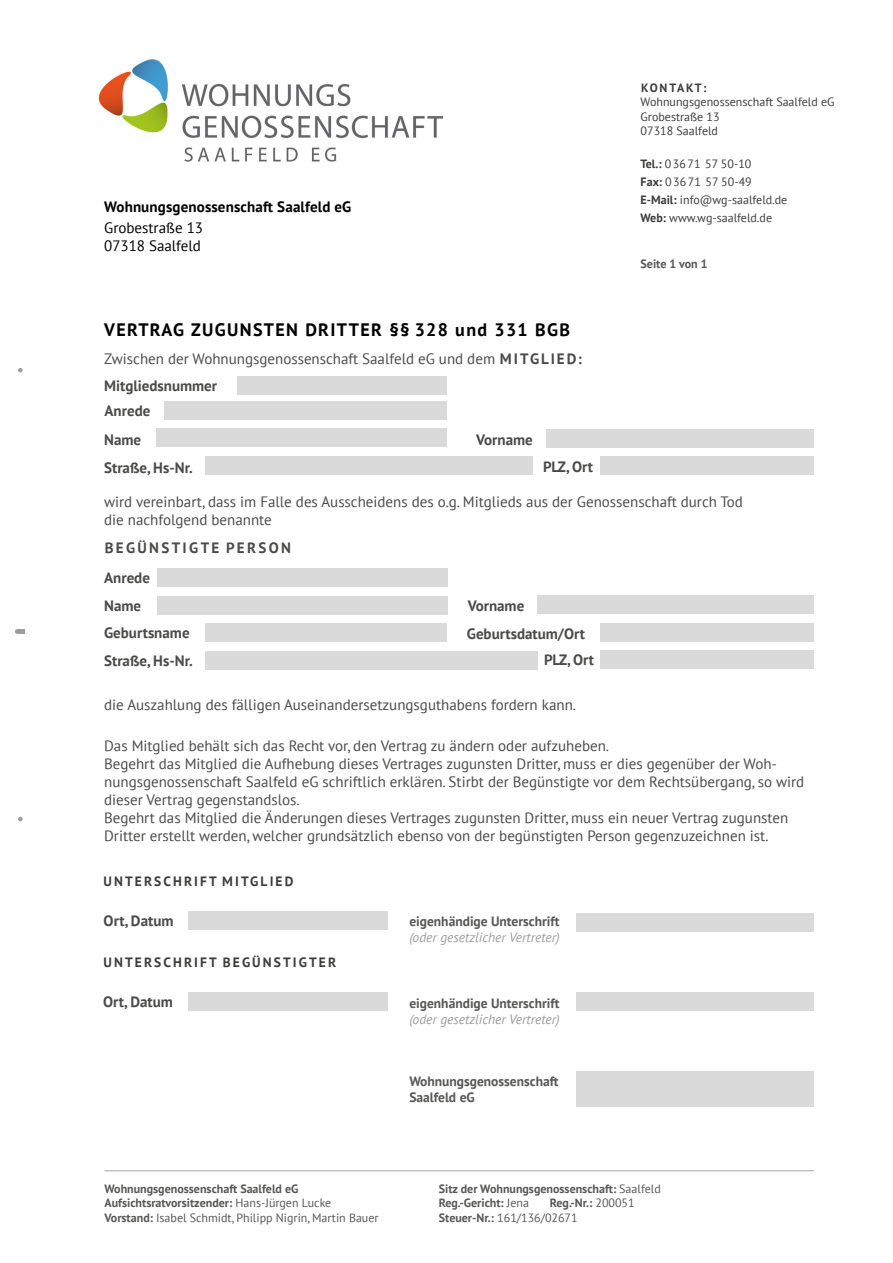
<style>
.page{position:relative;width:893px;height:1263px;background:#fff}
.page>*{position:absolute;margin:0;border:0;box-sizing:border-box;transform-origin:0 0}
.t1{font:700 18px "PT Sans";letter-spacing:.075em;color:#000}
.t2{font:15px/18px "PT Sans";color:#4a4a49}
.t3{font:700 15px/27.6px "PT Sans";color:#4a4a49}
.t4{font:700 15px "PT Sans";letter-spacing:.01em;color:#000}
.t5{font:15px/18px "PT Sans";color:#000}
.t6{font:700 15px "PT Sans";letter-spacing:.155em;color:#4a4a49}
.t7{font:700 13.5px/16.2px "PT Sans";color:#575756}
.t8{font:italic 13.5px "PT Sans";color:#9d9d9c}
.t9{font:700 13.5px "PT Sans";letter-spacing:.155em;color:#3c3c3b}
.t10{font:700 12px/14.4px "PT Sans";color:#575756}
.t11{font:12px/18px "PT Sans";color:#3c3c3b}
.t12{font:700 12px "PT Sans";letter-spacing:.13em;color:#3c3c3b}
.s1{font-weight:700}
.s2{font-weight:400}
</style>
<div class="page">
<img style="left:98px;top:59px;width:346px;height:103px">
<svg style="left:18px;top:368px;width:5px;height:4px"></svg>
<svg style="left:18px;top:817px;width:5px;height:4px"></svg>
<div style="left:17px;top:629px;width:8px;height:5px;background:#9d9d9c"></div>
<div style="left:205px;top:651px;width:333px;height:18px;background:#dadada"></div>
<div style="left:237px;top:376px;width:209px;height:19px;background:#dadada"></div>
<div style="left:157px;top:568px;width:290px;height:18px;background:#dadada"></div>
<div style="left:156px;top:429px;width:290px;height:18px;background:#dadada"></div>
<div style="left:157px;top:596px;width:290px;height:19px;background:#dadada"></div>
<div style="left:205px;top:456px;width:328px;height:18px;background:#dadada"></div>
<div style="left:205px;top:624px;width:241px;height:18px;background:#dadada"></div>
<div style="left:546px;top:430px;width:268px;height:18px;background:#dadada"></div>
<div style="left:538px;top:595px;width:276px;height:18px;background:#dadada"></div>
<div style="left:600px;top:456px;width:214px;height:18px;background:#dadada"></div>
<div style="left:600px;top:623px;width:214px;height:19px;background:#dadada"></div>
<div style="left:600px;top:650px;width:214px;height:18px;background:#dadada"></div>
<hr style="left:105px;top:1170px;width:709px;height:1px;background:#bcbcbc">
<div style="left:189px;top:911px;width:199px;height:18px;background:#dadada"></div>
<div style="left:189px;top:992px;width:199px;height:19px;background:#dadada"></div>
<div style="left:577px;top:913px;width:237px;height:18px;background:#dadada"></div>
<div style="left:577px;top:992px;width:237px;height:19px;background:#dadada"></div>
<div style="left:577px;top:1071px;width:237px;height:36px;background:#dadada"></div>
<div style="left:164px;top:401px;width:282px;height:19px;background:#dadada"></div>
<p class="t4" style="left:104px;top:197px;width:249px">Wohnungsgenossenschaft Saalfeld eG</p>
<p class="t5" style="left:104px;top:219px;width:100px">Grobestraße 13<br>07318 Saalfeld</p>
<p class="t1" style="left:104px;top:318px;width:467px">VERTRAG ZUGUNSTEN DRITTER §§ 328 und 331 BGB</p>
<p class="t2" style="left:104px;top:349px;width:479px">Zwischen der Wohnungsgenossenschaft Saalfeld eG und dem <span class="s1">MITGLIED:</span></p>
<p class="t3" style="left:104px;top:372px;width:114px">Mitgliedsnummer</p>
<p class="t3" style="left:105px;top:397px;width:47px">Anrede</p>
<p class="t3" style="left:104px;top:425px;width:38px">Name</p>
<p class="t3" style="left:476px;top:425px;width:58px">Vorname</p>
<p class="t3" style="left:104px;top:453px;width:90px">Straße, Hs-Nr.</p>
<p class="t3" style="left:543px;top:452px;width:52px">PLZ, Ort</p>
<p class="t12" style="left:641px;top:80px;width:67px">KONTAKT:</p>
<p class="t11" style="left:641px;top:95px;width:195px;line-height:14.4px">Wohnungsgenossenschaft Saalfeld eG<br>Grobestraße 13<br>07318 Saalfeld</p>
<p class="t11" style="left:641px;top:154px;width:148px"><span class="s1">Tel.:</span> 03671 57 50-10<br><span class="s1">Fax:</span> 03671 57 50-49<br><span class="s1">E-Mail:</span> info@wg-saalfeld.de<br><span class="s1">Web:</span> www.wg-saalfeld.de</p>
<p class="t10" style="left:641px;top:256px;width:69px">Seite 1 von 1</p>
<p class="t2" style="left:104px;top:492px;width:640px">wird vereinbart, dass im Falle des Ausscheidens des o.g. Mitglieds aus der Genossenschaft durch Tod die nachfolgend benannte</p>
<p class="t6" style="left:105px;top:538px;width:188px">BEGÜNSTIGTE PERSON</p>
<p class="t3" style="left:104px;top:563px;width:47px">Anrede</p>
<p class="t3" style="left:104px;top:592px;width:38px">Name</p>
<p class="t3" style="left:104px;top:619px;width:90px">Geburtsname<br>Straße, Hs-Nr.</p>
<p class="t3" style="left:468px;top:591px;width:58px">Vorname</p>
<p class="t3" style="left:544px;top:620px;width:52px;line-height:26.2px;text-indent:-77px">Geburtsdatum/Ort<br>PLZ, Ort</p>
<p class="t2" style="left:104px;top:696px;width:473px">die Auszahlung des fälligen Auseinandersetzungsguthabens fordern kann.</p>
<p class="t2" style="left:104px;top:736px;width:702px">Das Mitglied behält sich das Recht vor, den Vertrag zu ändern oder aufzuheben.<br>Begehrt das Mitglied die Aufhebung dieses Vertrages zugunsten Dritter, muss er dies gegenüber der Woh&shy;nungsgenossenschaft Saalfeld eG schriftlich erklären. Stirbt der Begünstigte vor dem Rechtsübergang, so wird dieser Vertrag gegenstandslos.<br>Begehrt das Mitglied die Änderungen dieses Vertrages zugunsten Dritter, muss ein neuer Vertrag zugunsten Dritter erstellt werden, welcher grundsätzlich ebenso von der begünstigten Person gegenzuzeichnen ist.</p>
<p class="t9" style="left:104px;top:872px;width:191px">UNTERSCHRIFT MITGLIED</p>
<p class="t3" style="left:104px;top:907px;width:71px">Ort, Datum</p>
<p class="t9" style="left:104px;top:953px;width:234px">UNTERSCHRIFT BEGÜNSTIGTER</p>
<p class="t3" style="left:103px;top:988px;width:71px">Ort, Datum</p>
<p class="t7" style="left:409px;top:913px;width:152px">eigenhändige Unterschrift</p>
<p class="t8" style="left:409px;top:928px;width:152px">(oder gesetzlicher Vertreter)</p>
<p class="t7" style="left:409px;top:994px;width:152px">eigenhändige Unterschrift</p>
<p class="t8" style="left:409px;top:1010px;width:152px">(oder gesetzlicher Vertreter)</p>
<p class="t7" style="left:409px;top:1072px;width:151px">Wohnungsgenossenschaft<br>Saalfeld eG</p>
<p class="t10" style="left:105px;top:1181px;width:276px">Wohnungsgenossenschaft Saalfeld eG<br>Aufsichtsratvorsitzender: <span class="s2">Hans-Jürgen Lucke<br></span>Vorstand: <span class="s2">Isabel Schmidt, Philipp Nigrin, Martin Bauer</span></p>
<p class="t10" style="left:439px;top:1181px;width:223px">Sitz der Wohnungsgenossenschaft: <span class="s2">Saalfeld<br></span>Reg.-Gericht: <span class="s2">Jena</span></p>
<p class="t10" style="left:439px;top:1196px;width:197px;text-indent:111px">Reg.-Nr.: <span class="s2">200051<br></span>Steuer-Nr.: <span class="s2">161/136/02671</span></p>
</div>
